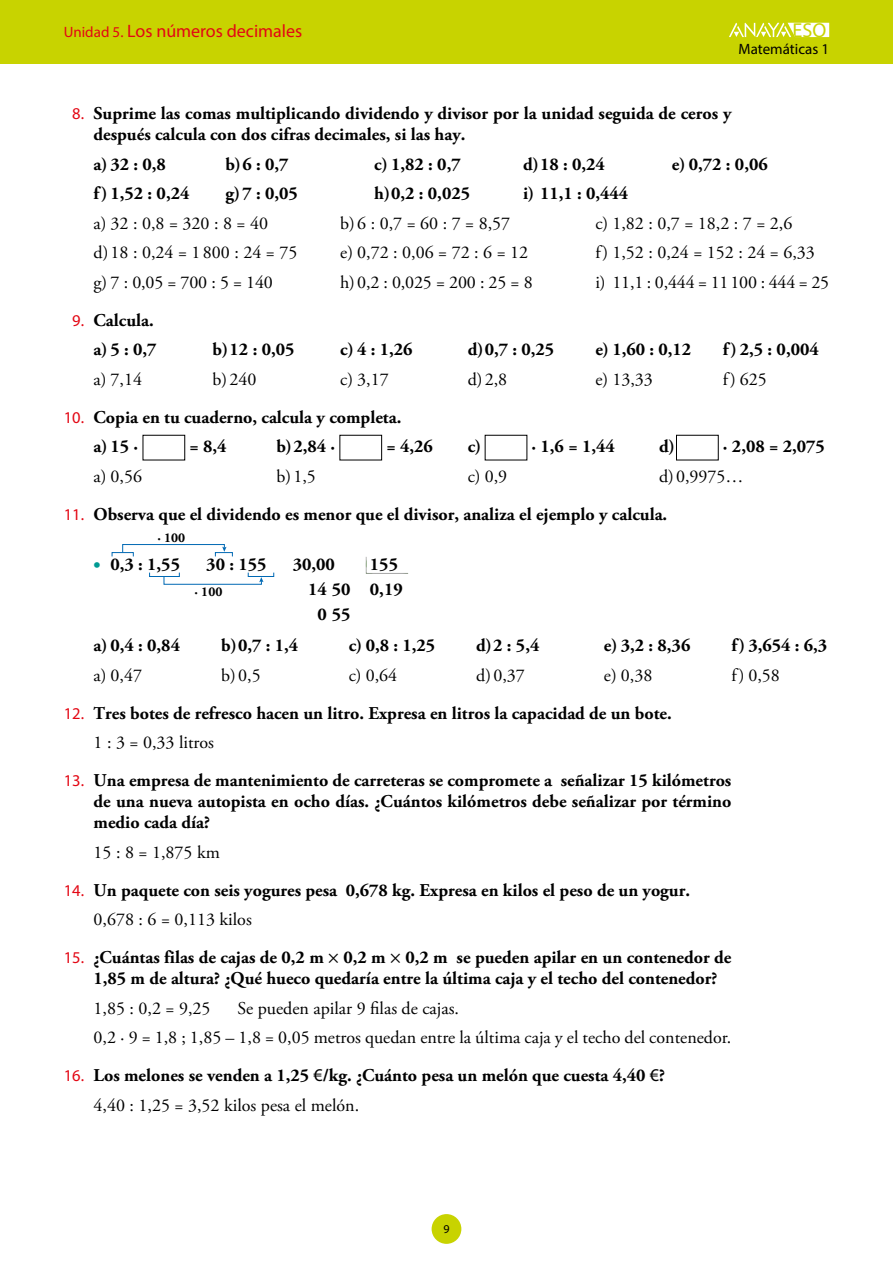
<style>
.page{position:relative;width:893px;height:1263px;background:#fff}
.page>*{position:absolute;margin:0;border:0;box-sizing:border-box;transform-origin:0 0}
.t1{font:20.25px "Myriad Pro";color:#c8d300}
.t2{font:700 18px/29.5px "Adobe Garamond Pro";color:#000}
.t3{font:18px/29.5px "Adobe Garamond Pro";color:#000}
.t4{font:18px "Myriad Pro";color:#e30613}
.t5{font:700 18px "Adobe Garamond Pro";color:#009a93}
.t6{font:15px "Myriad Pro";color:#000}
.t7{font:700 13.5px "Adobe Garamond Pro";color:#000}
.t8{font:12px "Myriad Pro";color:#000}
.s1{font-size:15px}
.s2{font-family:"Myriad Pro";font-weight:400;font-size:16.5px;color:#e30613}
.s3{font-weight:400}
.s4{font-family:"Myriad Pro";font-weight:400}
</style>
<div class="page">
<div style="left:0;top:0;width:893px;height:64px;background:#c8d300"></div>
<svg style="left:729px;top:22px;width:100px;height:15px"></svg>
<div style="left:432px;top:1214px;width:29px;height:30px;background:#c8d300;border-radius:50%"></div>
<div style="left:676px;top:435px;width:43px;height:25px;border:1px solid #000"></div>
<svg style="left:365px;top:557px;width:44px;height:17px"></svg>
<div style="left:112px;top:552px;width:22px;height:5px;border:1px solid #0069b4"></div>
<div style="left:215px;top:552px;width:18px;height:5px;border:1px solid #0069b4"></div>
<svg style="left:122px;top:544px;width:105px;height:9px"></svg>
<div style="left:149px;top:572px;width:31px;height:5px;border:1px solid #0069b4"></div>
<svg style="left:163px;top:576px;width:101px;height:9px"></svg>
<p class="t4" style="left:64px;top:20px;width:240px"><span class="s1">Unidad 5.</span> Los números decimales</p>
<p class="t1" style="left:792px;top:18px;width:35px">ESO</p>
<p class="t6" style="left:739px;top:40px;width:92px">Matemáticas 1</p>
<p class="t2" style="left:94px;top:103px;width:639px;line-height:21px;text-indent:-21px"><span class="s2">8.</span> Suprime las comas multiplicando dividendo y divisor por la unidad seguida de ceros y después calcula con dos cifras decimales, si las hay.</p>
<p class="t2" style="left:94px;top:150px;width:74px">a) 32 : 0,8</p>
<p class="t2" style="left:225px;top:150px;width:65px">b)6 : 0,7</p>
<p class="t2" style="left:374px;top:150px;width:88px">c) 1,82 : 0,7</p>
<p class="t2" style="left:523px;top:150px;width:83px">d)18 : 0,24</p>
<p class="t2" style="left:672px;top:150px;width:97px">e) 0,72 : 0,06</p>
<p class="t2" style="left:94px;top:179px;width:97px">f) 1,52 : 0,24</p>
<p class="t2" style="left:225px;top:179px;width:74px">g)7 : 0,05</p>
<p class="t2" style="left:374px;top:179px;width:97px">h)0,2 : 0,025</p>
<p class="t2" style="left:523px;top:179px;width:107px">i) 11,1 : 0,444</p>
<p class="t3" style="left:94px;top:209px;width:176px">a) 32 : 0,8 = 320 : 8 = 40</p>
<p class="t3" style="left:340px;top:209px;width:172px">b)6 : 0,7 = 60 : 7 = 8,57</p>
<p class="t3" style="left:595px;top:209px;width:199px">c) 1,82 : 0,7 = 18,2 : 7 = 2,6</p>
<p class="t3" style="left:94px;top:239px;width:205px">d)18 : 0,24 = 1 800 : 24 = 75</p>
<p class="t3" style="left:340px;top:239px;width:190px">e) 0,72 : 0,06 = 72 : 6 = 12</p>
<p class="t3" style="left:595px;top:239px;width:221px">f) 1,52 : 0,24 = 152 : 24 = 6,33</p>
<p class="t3" style="left:94px;top:268px;width:181px">g) 7 : 0,05 = 700 : 5 = 140</p>
<p class="t3" style="left:340px;top:268px;width:194px">h)0,2 : 0,025 = 200 : 25 = 8</p>
<p class="t3" style="left:595px;top:268px;width:235px">i) 11,1 : 0,444 = 11100 : 444 = 25</p>
<p class="t2" style="left:72px;top:306px;width:86px;text-align:right"><span class="s2">9.</span> Calcula. a) 5 : 0,7</p>
<p class="t2" style="left:213px;top:335px;width:83px">b)12 : 0,05</p>
<p class="t2" style="left:340px;top:335px;width:74px">c) 4 : 1,26</p>
<p class="t2" style="left:468px;top:335px;width:88px">d)0,7 : 0,25</p>
<p class="t2" style="left:595px;top:335px;width:97px">e) 1,60 : 0,12</p>
<p class="t2" style="left:723px;top:335px;width:97px">f) 2,5 : 0,004</p>
<p class="t3" style="left:94px;top:365px;width:50px">a) 7,14</p>
<p class="t3" style="left:213px;top:365px;width:46px">b)240</p>
<p class="t3" style="left:340px;top:365px;width:50px">c) 3,17</p>
<p class="t3" style="left:468px;top:365px;width:41px">d)2,8</p>
<p class="t3" style="left:595px;top:365px;width:59px">e) 13,33</p>
<p class="t3" style="left:723px;top:365px;width:46px">f) 625</p>
<p class="t2" style="left:94px;top:403px;width:309px;text-indent:-30px"><span class="s2">10.</span> Copia en tu cuaderno, calcula y completa. a) 15 ·</p>
<p class="t2" style="left:189px;top:432px;width:39px">= 8,4</p>
<p class="t2" style="left:276px;top:432px;width:60px">b)2,84 ·</p>
<p class="t2" style="left:386px;top:432px;width:48px">= 4,26</p>
<p class="t2" style="left:468px;top:432px;width:15px">c)</p>
<p class="t2" style="left:532px;top:432px;width:85px">· 1,6 = 1,44</p>
<p class="t2" style="left:659px;top:432px;width:17px">d)</p>
<p class="t2" style="left:723px;top:432px;width:103px">· 2,08 = 2,075</p>
<p class="t3" style="left:94px;top:462px;width:50px">a) 0,56</p>
<p class="t3" style="left:276px;top:462px;width:41px">b) 1,5</p>
<p class="t3" style="left:468px;top:462px;width:41px">c) 0,9</p>
<p class="t3" style="left:659px;top:462px;width:86px">d)0,9975…</p>
<p class="t2" style="left:64px;top:500px;width:605px"><span class="s2">11.</span> Observa que el dividendo es menor que el divisor, analiza el ejemplo y calcula.</p>
<p class="t5" style="left:94px;top:554px;width:9px">•</p>
<p class="t7" style="left:157px;top:530px;width:29px">· 100</p>
<p class="t2" style="left:111px;top:549px;width:71px">0,3 : 1,55</p>
<p class="t2" style="left:206px;top:549px;width:62px">30 : 155</p>
<p class="t2" style="left:293px;top:549px;width:44px">30,00</p>
<p class="t2" style="left:370px;top:549px;width:30px">155</p>
<p class="t7" style="left:195px;top:584px;width:29px">· 100</p>
<p class="t2" style="left:318px;top:577px;width:87px;line-height:25.2px;text-indent:-9px">14 50 0,19<br>0 55</p>
<p class="t2" style="left:94px;top:631px;width:88px">a) 0,4 : 0,84</p>
<p class="t2" style="left:221px;top:631px;width:79px">b)0,7 : 1,4</p>
<p class="t2" style="left:349px;top:631px;width:88px">c) 0,8 : 1,25</p>
<p class="t2" style="left:476px;top:631px;width:65px">d)2 : 5,4</p>
<p class="t2" style="left:604px;top:631px;width:88px">e) 3,2 : 8,36</p>
<p class="t2" style="left:731px;top:631px;width:97px">f) 3,654 : 6,3</p>
<p class="t3" style="left:94px;top:661px;width:50px">a) 0,47</p>
<p class="t3" style="left:221px;top:661px;width:41px">b)0,5</p>
<p class="t3" style="left:349px;top:661px;width:50px">c) 0,64</p>
<p class="t3" style="left:476px;top:661px;width:50px">d)0,37</p>
<p class="t3" style="left:604px;top:661px;width:50px">e) 0,38</p>
<p class="t3" style="left:731px;top:661px;width:50px">f) 0,58</p>
<p class="t2" style="left:94px;top:699px;width:580px;text-indent:-30px"><span class="s2">12.</span> Tres botes de refresco hacen un litro. Expresa en litros la capacidad de un bote.<br><span class="s3">1 : 3 = 0,33 litros</span></p>
<p class="t2" style="left:94px;top:770px;width:639px;line-height:21px;text-align:justify;text-indent:-30px"><span class="s2">13.</span> Una empresa de mantenimiento de carreteras se compromete a señalizar 15 kilómetros de una nueva autopista en ocho días. ¿Cuántos kilómetros debe señalizar por término medio cada día?</p>
<p class="t3" style="left:94px;top:838px;width:128px">15 : 8 = 1,875 km</p>
<p class="t2" style="left:94px;top:876px;width:598px;text-indent:-30px"><span class="s2">14.</span> Un paquete con seis yogures pesa 0,678 kg. Expresa en kilos el peso de un yogur.<br><span class="s3">0,678 : 6 = 0,113 kilos</span></p>
<p class="t2" style="left:94px;top:947px;width:639px;line-height:21px;text-indent:-30px"><span class="s2">15.</span> ¿Cuántas filas de cajas de 0,2 m <span class="s4">×</span> 0,2 m <span class="s4">×</span> 0,2 m se pueden apilar en un contenedor de<br>1,85 m de altura? ¿Qué hueco quedaría entre la última caja y el techo del contenedor?</p>
<p class="t3" style="left:94px;top:994px;width:118px">1,85 : 0,2 = 9,25</p>
<p class="t3" style="left:94px;top:994px;width:639px;text-indent:144px">Se pueden apilar 9 filas de cajas.<br>0,2 · 9 = 1,8 ; 1,85 – 1,8 = 0,05 metros quedan entre la última caja y el techo del contenedor.</p>
<p class="t2" style="left:94px;top:1061px;width:573px;text-indent:-30px"><span class="s2">16.</span> Los melones se venden a 1,25 <span class="s4">€</span>/kg. ¿Cuánto pesa un melón que cuesta 4,40 <span class="s4">€</span>?<br><span class="s3">4,40 : 1,25 = 3,52 kilos pesa el melón.</span></p>
<p class="t8" style="left:443px;top:1221px;width:8px">9</p>
</div>
